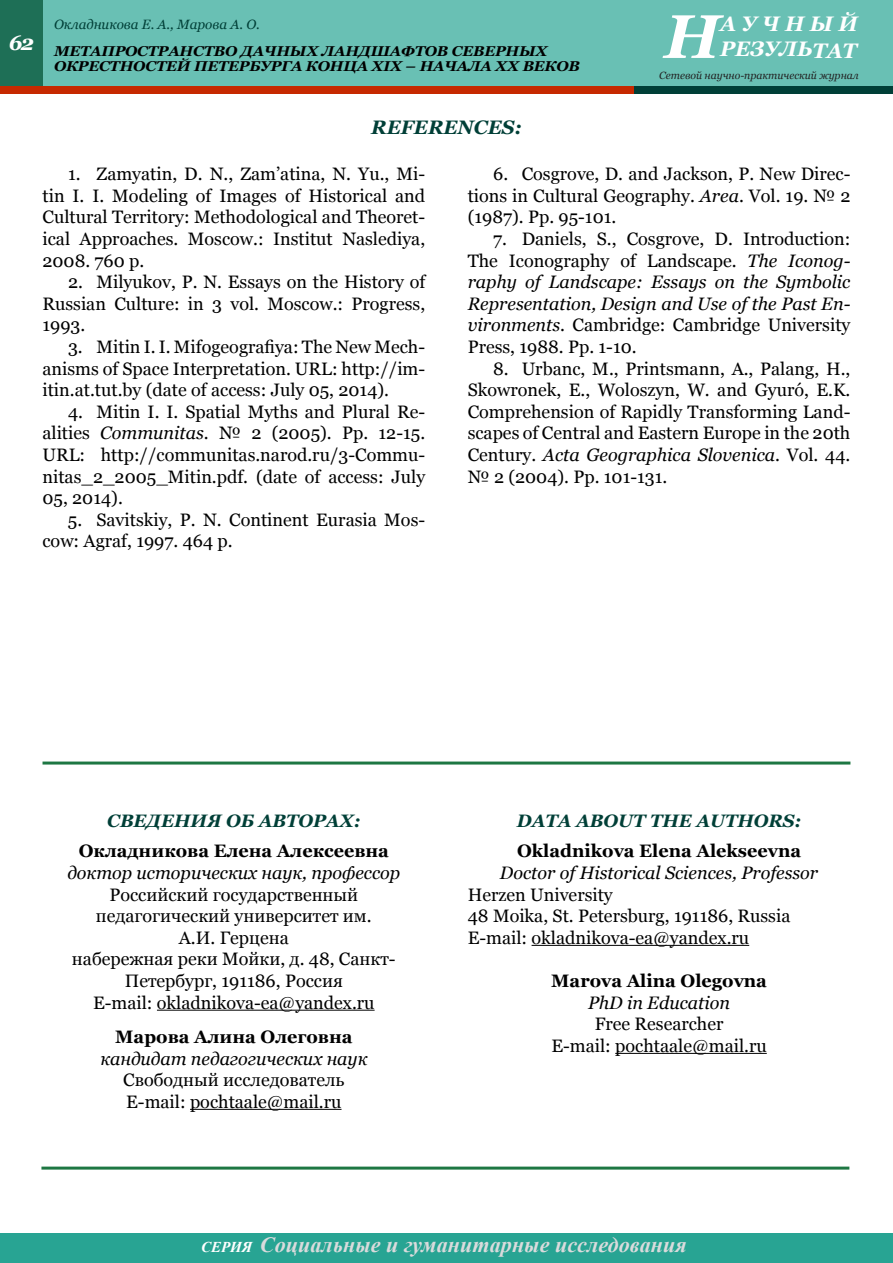
<style>
.page{position:relative;width:893px;height:1263px;background:#fff}
.page>*{position:absolute;margin:0;border:0;box-sizing:border-box;transform-origin:0 0}
.t1{font:italic 700 61.5px "Georgia";color:#fff}
.t2{font:italic 700 21.75px "Times New Roman";color:#dadbdc}
.t3{font:italic 700 21px/25.2px "Georgia";color:#fff}
.t4{font:italic 700 19.5px "Georgia";color:#003f37}
.t5{font:18px/21.6px "Georgia";color:#000;text-align:justify}
.t6{font:italic 18px "Georgia";color:#000}
.t7{font:700 18px "Georgia";color:#000}
.t8{font:italic 700 18px "Georgia";color:#003f37}
.t9{font:italic 700 14.25px/15px "Georgia";letter-spacing:-.01em;color:#000;scale:1.05 1}
.t10{font:italic 13.5px "Georgia";color:#003f37}
.t11{font:italic 10.5px "Georgia";color:#222}
.s1{font-style:italic}
.s2{font-size:15px;color:#fff}
</style>
<div class="page">
<div style="left:0;top:0;width:893px;height:94px;background:#69c0b4"></div>
<div style="left:0;top:0;width:43px;height:90px;background:#1e6f56"></div>
<div style="left:0;top:86px;width:655px;height:8px;background:#c62900"></div>
<div style="left:634px;top:86px;width:259px;height:8px;background:#003f37"></div>
<div style="left:0;top:1233px;width:893px;height:30px;background:#28a493"></div>
<hr style="left:43px;top:761px;width:807px;height:3px;background:#1e7743">
<hr style="left:41px;top:1166px;width:808px;height:3px;background:#1e7743">
<hr style="left:157px;top:1010px;width:218px;height:1px;background:#000">
<hr style="left:190px;top:1109px;width:152px;height:1px;background:#000">
<hr style="left:532px;top:945px;width:217px;height:1px;background:#000">
<hr style="left:615px;top:1053px;width:152px;height:1px;background:#000">
<p class="t3" style="left:720px;top:11px;width:139px">АУЧНЫЙ<br>РЕЗУЛЬТАТ</p>
<p class="t11" style="left:659px;top:68px;width:201px">Сетевой научно-практический журнал</p>
<p class="t10" style="left:54px;top:15px;width:207px">Окладникова Е. А., Марова А. О.</p>
<h1 class="t1" style="left:664px;top:-3px;width:58px">Н</h1>
<p class="t9" style="left:54px;top:43px;width:502px;text-indent:-45px"><sup>62</sup> МЕТАПРОСТРАНСТВО ДАЧНЫХ ЛАНДШАФТОВ СЕВЕРНЫХ<br>ОКРЕСТНОСТЕЙ ПЕТЕРБУРГА КОНЦА XIX – НАЧАЛА XX ВЕКОВ</p>
<p class="t4" style="left:371px;top:114px;width:31px">REFERENCES</p>
<p class="t4" style="left:514px;top:114px;width:9px">:</p>
<p class="t5" style="left:43px;top:164px;width:384px;text-indent:26px">1. Zamyatin, D. N., Zam’atina, N. Yu., Mi&shy;tin I. I. Modeling of Images of Historical and Cultural Territory: Methodological and Theoret&shy;ical Approaches. Moscow.: Institut Naslediya, 2008. 760 p.</p>
<p class="t5" style="left:43px;top:272px;width:384px;text-indent:26px">2. Milyukov, P. N. Essays on the History of Russian Culture: in 3 vol. Moscow.: Progress, 1993.</p>
<p class="t5" style="left:42px;top:336px;width:384px;text-indent:26px">3. Mitin I. I. Mifogeografiya: The New Mech&shy;anisms of Space Interpretation. URL: http://im&shy;itin.at.tut.by (date of access: July 05, 2014).</p>
<p class="t5" style="left:42px;top:401px;width:384px;text-indent:26px">4. Mitin I. I. Spatial Myths and Plural Re&shy;alities <span class="s1">Communitas</span>. № 2 (2005). Pp. 12-15.<br>URL: http://communitas.narod.ru/3-Commu&shy;nitas_2_2005_Mitin.pdf. (date of access: July 05, 2014).</p>
<p class="t5" style="left:42px;top:509px;width:384px;text-indent:26px">5. Savitskiy, P. N. Continent Eurasia Mos&shy;cow: Agraf, 1997. 464 p.</p>
<p class="t5" style="left:468px;top:164px;width:384px;text-indent:26px">6. Cosgrove, D. and Jackson, P. New Direc&shy;tions in Cultural Geography. <span class="s1">Area</span>. Vol. 19. № 2 (1987). Pp. 95-101.</p>
<p class="t5" style="left:468px;top:228px;width:384px;text-indent:26px">7. Daniels, S., Cosgrove, D. Introduction:<br>The Iconography of Landscape. <span class="s1">The Iconog&shy;raphy of Landscape: Essays on the Symbolic Representation, Design and Use of the Past En&shy;vironments</span>. Cambridge: Cambridge University Press, 1988. Pp. 1-10.</p>
<p class="t5" style="left:468px;top:358px;width:384px;text-indent:26px">8. Urbanc, M., Printsmann, A., Palang, H., Skowronek, E., Woloszyn, W. and Gyuró, E.K.<br>Comprehension of Rapidly Transforming Land&shy;scapes of Central and Eastern Europe in the 20th Century. <span class="s1">Acta Geographica Slovenica</span>. Vol. 44. № 2 (2004). Pp. 101-131.</p>
<p class="t8" style="left:107px;top:809px;width:255px">СВЕДЕНИЯ ОБ АВТОРАХ:</p>
<p class="t7" style="left:79px;top:839px;width:312px">Окладникова Елена Алексеевна</p>
<p class="t6" style="left:67px;top:861px;width:334px">доктор исторических наук, профессор</p>
<p class="t5" style="left:72px;top:884px;width:325px;text-align:center">Российский государственный педагогический университет им.<br>А.И. Герцена<br>набережная реки Мойки, д. 48, Санкт-<br>Петербург, 191186, Россия<br>E-mail: okladnikova-ea@yandex.ru</p>
<p class="t7" style="left:115px;top:1025px;width:239px">Марова Алина Олеговна</p>
<p class="t6" style="left:100px;top:1047px;width:268px">кандидат педагогических наук</p>
<p class="t5" style="left:123px;top:1069px;width:223px">Свободный исследователь<br>E-mail: pochtaale@mail.ru</p>
<p class="t8" style="left:517px;top:809px;width:286px">DATA ABOUT THE AUTHORS:</p>
<p class="t7" style="left:517px;top:839px;width:285px">Okladnikova Elena Alekseevna</p>
<p class="t6" style="left:500px;top:861px;width:320px">Doctor of Historical Sciences, Professor</p>
<p class="t5" style="left:468px;top:884px;width:324px;text-align:left">Herzen University<br>48 Moika, St. Petersburg, 191186, Russia<br>E-mail: okladnikova-ea@yandex.ru</p>
<p class="t7" style="left:551px;top:969px;width:217px">Marova Alina Olegovna</p>
<p class="t6" style="left:588px;top:991px;width:144px">PhD in Education</p>
<p class="t5" style="left:551px;top:1013px;width:217px;text-align:center">Free Researcher<br>E-mail: pochtaale@mail.ru</p>
<p class="t2" style="left:201px;top:1229px;width:487px"><span class="s2">СЕРИЯ</span> Социальные и гуманитарные исследования</p>
</div>
